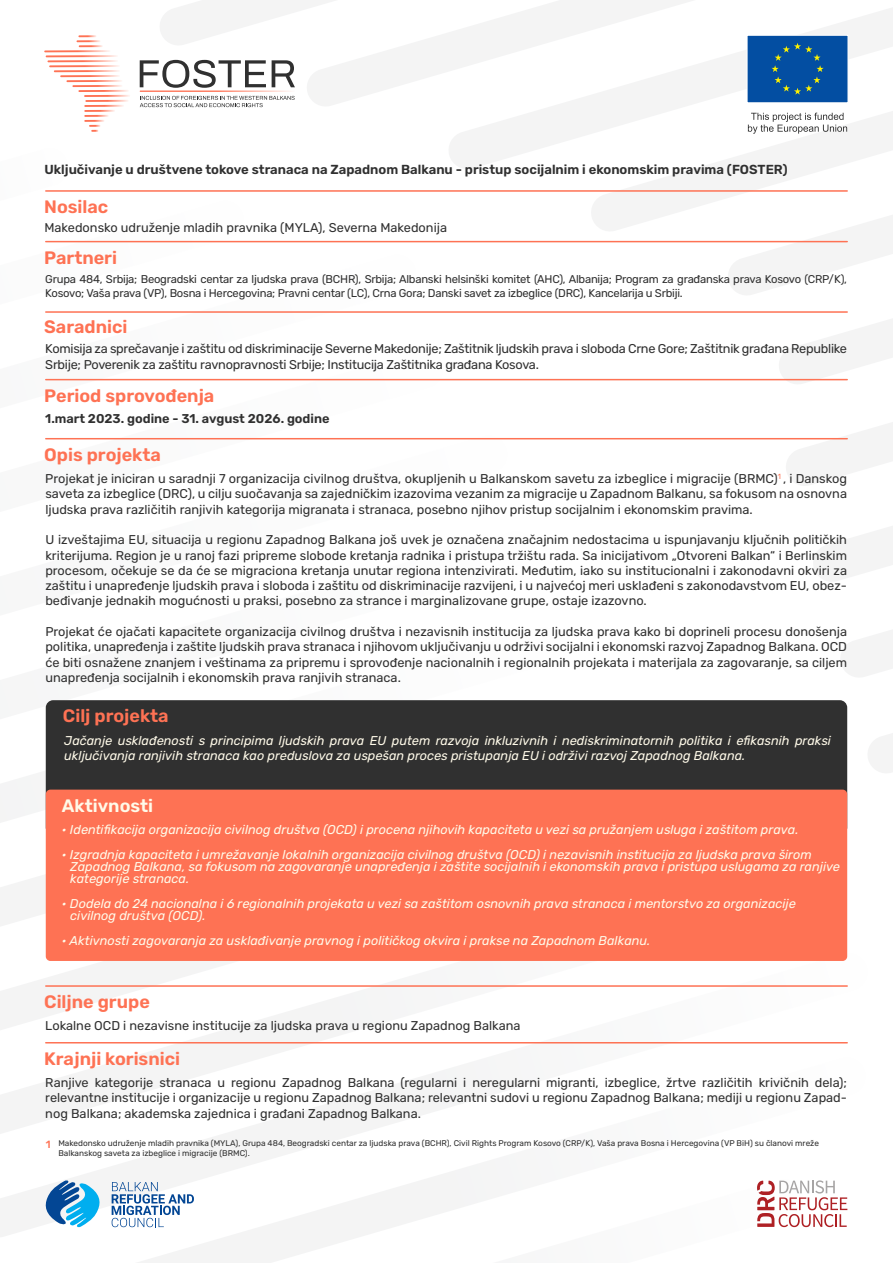
<style>
.page{position:relative;width:893px;height:1263px;background:#fff}
.page>*{position:absolute;margin:0;border:0;box-sizing:border-box;transform-origin:0 0}
.t1{font:600 18px "Rubik";color:#fe7254}
.t2{font:600 18px "Rubik";color:#fffae9}
.t3{font:600 13.05px "Rubik";color:#303030}
.t4{font:12.75px/15.3px "Rubik";color:#303030;text-align:justify}
.t5{font:italic 12.75px/12.3px "Rubik";color:#fffae9}
.t6{font:12.75px/15.3px "Rubik";letter-spacing:-.02em;color:#303030}
.t7{font:600 12.75px "Rubik";color:#303030}
.t8{font:11.25px/13.5px "Rubik";letter-spacing:-.02em;color:#303030}
.t9{font:500 10.5px "Rubik";color:#fe7254}
.t10{font:8.25px/9.9px "Rubik";color:#303030}
</style>
<div class="page">
<svg style="left:45px;top:378px;width:401px;height:3px"></svg>
<svg style="left:0;top:951px;width:848px;height:286px"></svg>
<svg style="left:28px;top:1055px;width:820px;height:182px"></svg>
<svg style="left:35px;top:1177px;width:770px;height:86px"></svg>
<svg style="left:449px;top:107px;width:140px;height:62px"></svg>
<svg style="left:589px;top:107px;width:137px;height:124px"></svg>
<svg style="left:726px;top:111px;width:167px;height:184px"></svg>
<svg style="left:44px;top:1179px;width:57px;height:49px"></svg>
<svg style="left:112px;top:1182px;width:82px;height:45px"></svg>
<svg style="left:757px;top:1180px;width:90px;height:47px"></svg>
<svg style="left:748px;top:113px;width:145px;height:662px"></svg>
<svg style="left:44px;top:35px;width:86px;height:277px"></svg>
<svg style="left:140px;top:0;width:753px;height:107px"></svg>
<svg style="left:140px;top:91px;width:155px;height:1px"></svg>
<div style="left:46px;top:700px;width:801px;height:93px;background:#303030"></div>
<hr style="left:46px;top:190px;width:801px;height:2px;background:#fe7254">
<hr style="left:46px;top:241px;width:801px;height:1px;background:#fe7254">
<hr style="left:46px;top:311px;width:801px;height:2px;background:#fe7254">
<div style="left:46px;top:790px;width:801px;height:171px;background:#fe7254;border-radius:5px"></div>
<hr style="left:46px;top:379px;width:801px;height:1px;background:#fe7254">
<hr style="left:46px;top:438px;width:801px;height:1px;background:#fe7254">
<hr style="left:46px;top:985px;width:801px;height:2px;background:#fe7254">
<hr style="left:46px;top:1042px;width:801px;height:1px;background:#fe7254">
<p class="t3" style="left:44px;top:162px;width:745px">Uključivanje u društvene tokove stranaca na Zapadnom Balkanu - pristup socijalnim i ekonomskim pravima (FOSTER)</p>
<h1 class="t1" style="left:44px;top:197px;width:66px">Nosilac</h1>
<p class="t4" style="left:44px;top:221px;width:404px">Makedonsko udruženje mladih pravnika (MYLA), Severna Makedonija</p>
<h1 class="t1" style="left:44px;top:247px;width:74px">Partneri</h1>
<p class="t8" style="left:45px;top:273px;width:803px">Grupa 484, Srbija; Beogradski centar za ljudska prava (BCHR), Srbija; Albanski helsinški komitet (AHC), Albanija; Program za građanska prava Kosovo (CRP/K),<br>Kosovo; Vaša prava (VP), Bosna i Hercegovina; Pravni centar (LC), Crna Gora; Danski savet za izbeglice (DRC), Kancelarija u Srbiji.</p>
<h1 class="t1" style="left:44px;top:316px;width:85px">Saradnici</h1>
<p class="t6" style="left:45px;top:342px;width:803px">Komisija za sprečavanje i zaštitu od diskriminacije Severne Makedonije; Zaštitnik ljudskih prava i sloboda Crne Gore; Zaštitnik građana Republike<br>Srbije; Poverenik za zaštitu ravnopravnosti Srbije; Institucija Zaštitnika građana Kosova.</p>
<h1 class="t1" style="left:44px;top:385px;width:172px">Period sprovođenja</h1>
<p class="t7" style="left:45px;top:411px;width:286px">1.mart 2023. godine - 31. avgust 2026. godine</p>
<h1 class="t1" style="left:44px;top:444px;width:118px">Opis projekta</h1>
<p class="t4" style="left:45px;top:471px;width:803px">Projekat je iniciran u saradnji 7 organizacija civilnog društva, okupljenih u Balkanskom savetu za izbeglice i migracije (BRMC)<sup>1</sup> , i Danskog saveta za izbeglice (DRC), u cilju suočavanja sa zajedničkim izazovima vezanim za migracije u Zapadnom Balkanu, sa fokusom na osnovna ljudska prava različitih ranjivih kategorija migranata i stranaca, posebno njihov pristup socijalnim i ekonomskim pravima.</p>
<p class="t4" style="left:45px;top:532px;width:803px">U izveštajima EU, situacija u regionu Zapadnog Balkana još uvek je označena značajnim nedostacima u ispunjavanju ključnih političkih kriterijuma. Region je u ranoj fazi pripreme slobode kretanja radnika i pristupa tržištu rada. Sa inicijativom „Otvoreni Balkan“ i Berlinskim procesom, očekuje se da će se migraciona kretanja unutar regiona intenzivirati. Međutim, iako su institucionalni i zakonodavni okviri za zaštitu i unapređenje ljudskih prava i sloboda i zaštitu od diskriminacije razvijeni, i u najvećoj meri usklađeni s zakonodavstvom EU, obez&shy;beđivanje jednakih mogućnosti u praksi, posebno za strance i marginalizovane grupe, ostaje izazovno.</p>
<p class="t4" style="left:45px;top:624px;width:803px">Projekat će ojačati kapacitete organizacija civilnog društva i nezavisnih institucija za ljudska prava kako bi doprineli procesu donošenja politika, unapređenja i zaštite ljudskih prava stranaca i njihovom uključivanju u održivi socijalni i ekonomski razvoj Zapadnog Balkana. OCD će biti osnažene znanjem i veštinama za pripremu i sprovođenje nacionalnih i regionalnih projekata i materijala za zagovaranje, sa ciljem unapređenja socijalnih i ekonomskih prava ranjivih stranaca.</p>
<h1 class="t1" style="left:63px;top:706px;width:107px">Cilj projekta</h1>
<p class="t5" style="left:64px;top:733px;width:768px;line-height:15.3px">Jačanje usklađenosti s principima ljudskih prava EU putem razvoja inkluzivnih i nediskriminatornih politika i efikasnih praksi uključivanja ranjivih stranaca kao preduslova za uspešan proces pristupanja EU i održivi razvoj Zapadnog Balkana.</p>
<h1 class="t2" style="left:62px;top:795px;width:93px">Aktivnosti</h1>
<p class="t5" style="left:62px;top:824px;width:738px">• Identifikacija organizacija civilnog društva (OCD) i procena njihovih kapaciteta u vezi sa pružanjem usluga i zaštitom prava.</p>
<p class="t5" style="left:70px;top:848px;width:771px;text-indent:-8px">• Izgradnja kapaciteta i umrežavanje lokalnih organizacija civilnog društva (OCD) i nezavisnih institucija za ljudska prava širom<br>Zapadnog Balkana, sa fokusom na zagovaranje unapređenja i zaštite socijalnih i ekonomskih prava i pristupa uslugama za ranjive kategorije stranaca.</p>
<p class="t5" style="left:70px;top:898px;width:727px;text-indent:-8px">• Dodela do 24 nacionalna i 6 regionalnih projekata u vezi sa zaštitom osnovnih prava stranaca i mentorstvo za organizacije civilnog društva (OCD).</p>
<p class="t5" style="left:62px;top:934px;width:590px">• Aktivnosti zagovaranja za usklađivanje pravnog i političkog okvira i prakse na Zapadnom Balkanu.</p>
<h1 class="t1" style="left:44px;top:991px;width:107px">Ciljne grupe</h1>
<p class="t4" style="left:45px;top:1019px;width:477px">Lokalne OCD i nezavisne institucije za ljudska prava u regionu Zapadnog Balkana</p>
<h1 class="t1" style="left:44px;top:1048px;width:137px">Krajnji korisnici</h1>
<p class="t4" style="left:45px;top:1075px;width:803px">Ranjive kategorije stranaca u regionu Zapadnog Balkana (regularni i neregularni migranti, izbeglice, žrtve različitih krivičnih dela); relevantne institucije i organizacije u regionu Zapadnog Balkana; relevantni sudovi u regionu Zapadnog Balkana; mediji u regionu Zapad&shy;nog Balkana; akademska zajednica i građani Zapadnog Balkana.</p>
<p class="t9" style="left:46px;top:1138px;width:6px">1</p>
<p class="t10" style="left:58px;top:1138px;width:762px">Makedonsko udruženje mladih pravnika (MYLA), Grupa 484, Beogradski centar za ljudska prava (BCHR), Civil Rights Program Kosovo (CRP/K), Vaša prava Bosna i Hercegovina (VP BiH) su članovi mreže<br>Balkanskog saveta za izbeglice i migracije (BRMC).</p>
</div>
